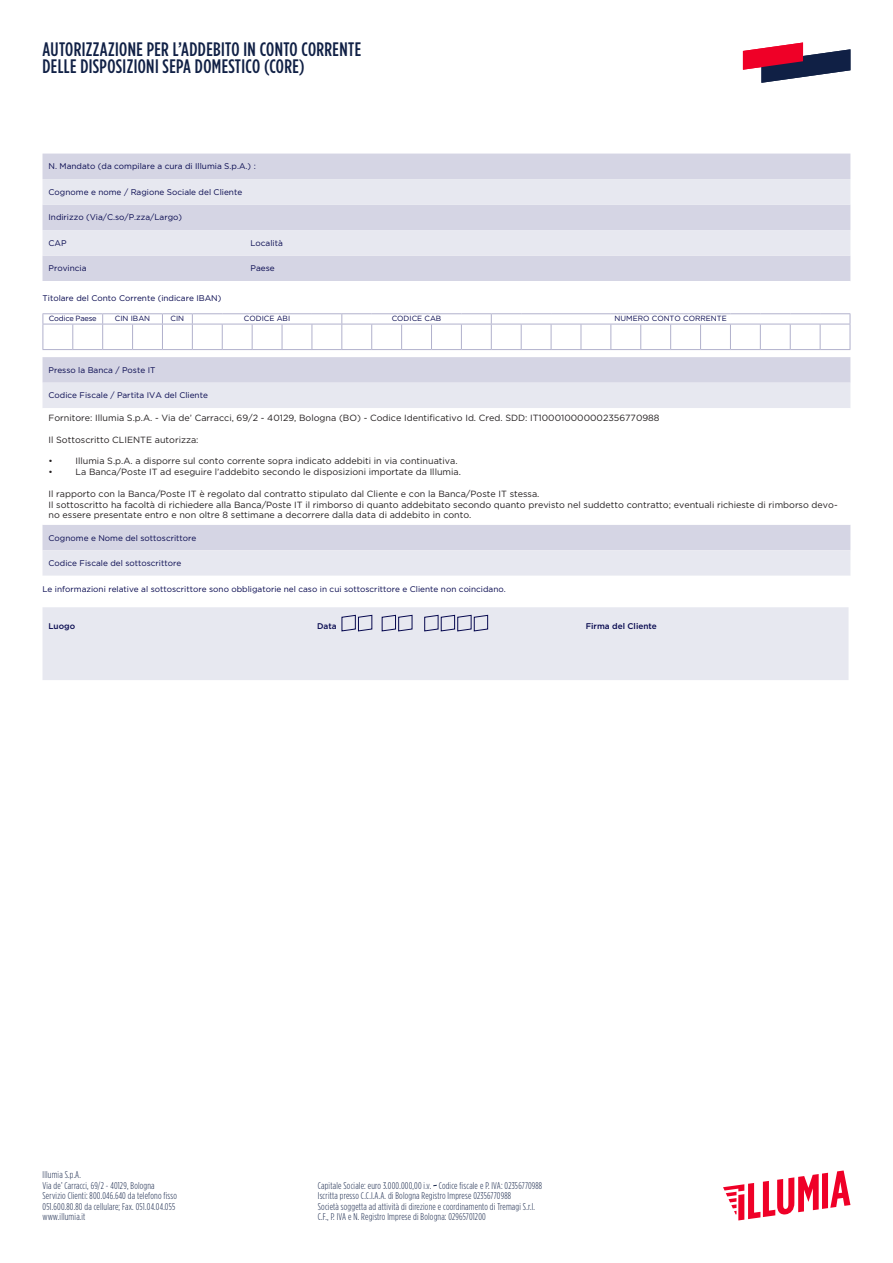
<style>
.page{position:relative;width:893px;height:1263px;background:#fff}
.page>*{position:absolute;margin:0;border:0;box-sizing:border-box;transform-origin:0 0}
.t1{font:500 19.5px "Gotham Condensed";letter-spacing:.02em;color:#102045}
.t2{font:300 9.75px/10.5px "Gotham Condensed";letter-spacing:.02em;color:#102045}
.t3{font:9px/10.8px "Gotham";color:#231f20}
.t4{font:8.25px "Gotham";color:#05074e}
.t5{font:500 8.25px "Gotham";color:#05074e}
.t6{font:7.5px "Gotham";color:#05074e}
.t7{font:7.5px "Gotham";letter-spacing:-.03em;color:#05074e}
</style>
<div class="page">
<svg style="left:723px;top:1170px;width:127px;height:50px"></svg>
<div style="left:43px;top:154px;width:807px;height:127px;background:#d5d5e4"></div>
<svg style="left:43px;top:179px;width:807px;height:77px;background:#e1e1ec"></svg>
<svg style="left:43px;top:313px;width:808px;height:37px"></svg>
<div style="left:43px;top:357px;width:807px;height:26px;background:#d5d5e4"></div>
<div style="left:43px;top:383px;width:807px;height:25px;background:#e7e8f0"></div>
<svg style="left:43px;top:525px;width:807px;height:51px;background:#dedeea"></svg>
<div style="left:43px;top:607px;width:805px;height:73px;background:#e7e8f0"></div>
<svg style="left:341px;top:614px;width:32px;height:18px"></svg>
<svg style="left:381px;top:614px;width:32px;height:18px"></svg>
<svg style="left:424px;top:614px;width:64px;height:18px"></svg>
<svg style="left:743px;top:43px;width:107px;height:40px"></svg>
<p class="t1" style="left:43px;top:39px;width:320px">AUTORIZZAZIONE PER L’ADDEBITO IN CONTO CORRENTE</p>
<p class="t1" style="left:43px;top:55px;width:264px">DELLE DISPOSIZIONI SEPA DOMESTICO (CORE)</p>
<p class="t4" style="left:49px;top:162px;width:209px">N. Mandato (da compilare a cura di Illumia S.p.A.) :</p>
<p class="t4" style="left:49px;top:187px;width:195px">Cognome e nome / Ragione Sociale del Cliente</p>
<p class="t4" style="left:49px;top:213px;width:135px">Indirizzo (Via/C.so/P.zza/Largo)</p>
<p class="t4" style="left:49px;top:238px;width:20px">CAP</p>
<p class="t4" style="left:250px;top:238px;width:34px">Località</p>
<p class="t4" style="left:49px;top:264px;width:39px">Provincia</p>
<p class="t4" style="left:250px;top:264px;width:26px">Paese</p>
<p class="t4" style="left:43px;top:294px;width:180px">Titolare del Conto Corrente (indicare IBAN)</p>
<p class="t7" style="left:49px;top:315px;width:49px">Codice Paese</p>
<p class="t6" style="left:115px;top:315px;width:37px">CIN IBAN</p>
<p class="t6" style="left:171px;top:315px;width:15px">CIN</p>
<p class="t6" style="left:244px;top:315px;width:48px">CODICE ABI</p>
<p class="t6" style="left:392px;top:315px;width:51px">CODICE CAB</p>
<p class="t6" style="left:615px;top:315px;width:114px">NUMERO CONTO CORRENTE</p>
<p class="t4" style="left:49px;top:365px;width:109px">Presso la Banca / Poste IT</p>
<p class="t4" style="left:49px;top:391px;width:161px">Codice Fiscale / Partita IVA del Cliente</p>
<p class="t3" style="left:49px;top:412px;width:613px">Fornitore: Illumia S.p.A. - Via de’ Carracci, 69/2 - 40129, Bologna (BO) - Codice Identificativo Id. Cred. SDD: IT100010000002356770988</p>
<p class="t3" style="left:49px;top:434px;width:152px">Il Sottoscritto CLIENTE autorizza:</p>
<p class="t3" style="left:49px;top:456px;width:6px">•</p>
<p class="t3" style="left:76px;top:456px;width:384px">Illumia S.p.A. a disporre sul conto corrente sopra indicato addebiti in via continuativa.</p>
<p class="t3" style="left:49px;top:466px;width:6px">•</p>
<p class="t3" style="left:76px;top:466px;width:387px">La Banca/Poste IT ad eseguire l’addebito secondo le disposizioni importate da Illumia.</p>
<p class="t3" style="left:49px;top:488px;width:492px">Il rapporto con la Banca/Poste IT è regolato dal contratto stipulato dal Cliente e con la Banca/Poste IT stessa.</p>
<p class="t3" style="left:49px;top:499px;width:791px">Il sottoscritto ha facoltà di richiedere alla Banca/Poste IT il rimborso di quanto addebitato secondo quanto previsto nel suddetto contratto; eventuali richieste di rimborso devo&shy;no essere presentate entro e non oltre 8 settimane a decorrere dalla data di addebito in conto.</p>
<p class="t4" style="left:49px;top:533px;width:149px">Cognome e Nome del sottoscrittore</p>
<p class="t4" style="left:49px;top:558px;width:134px">Codice Fiscale del sottoscrittore</p>
<p class="t4" style="left:43px;top:584px;width:465px">Le informazioni relative al sottoscrittore sono obbligatorie nel caso in cui sottoscrittore e Cliente non coincidano.</p>
<p class="t5" style="left:49px;top:621px;width:28px">Luogo</p>
<p class="t5" style="left:317px;top:621px;width:21px">Data</p>
<p class="t5" style="left:586px;top:621px;width:72px">Firma del Cliente</p>
<p class="t2" style="left:43px;top:1170px;width:136px">Illumia S.p.A.<br>Via de’ Carracci, 69/2 - 40129, Bologna Servizio Clienti: 800.046.640 da telefono fisso 051.600.80.80 da cellulare; Fax. 051.04.04.055 www.illumia.it</p>
<p class="t2" style="left:318px;top:1180px;width:226px">Capitale Sociale: euro 3.000.000,00 i.v. Codice fiscale e P. IVA: 02356770988<br>Iscritta presso C.C.I.A.A. di Bologna Registro Imprese 02356770988<br>Società soggetta ad attività di direzione e coordinamento di Tremagi S.r.l.<br>C.F., P. IVA e N. Registro Imprese di Bologna: 02965701200</p>
</div>
